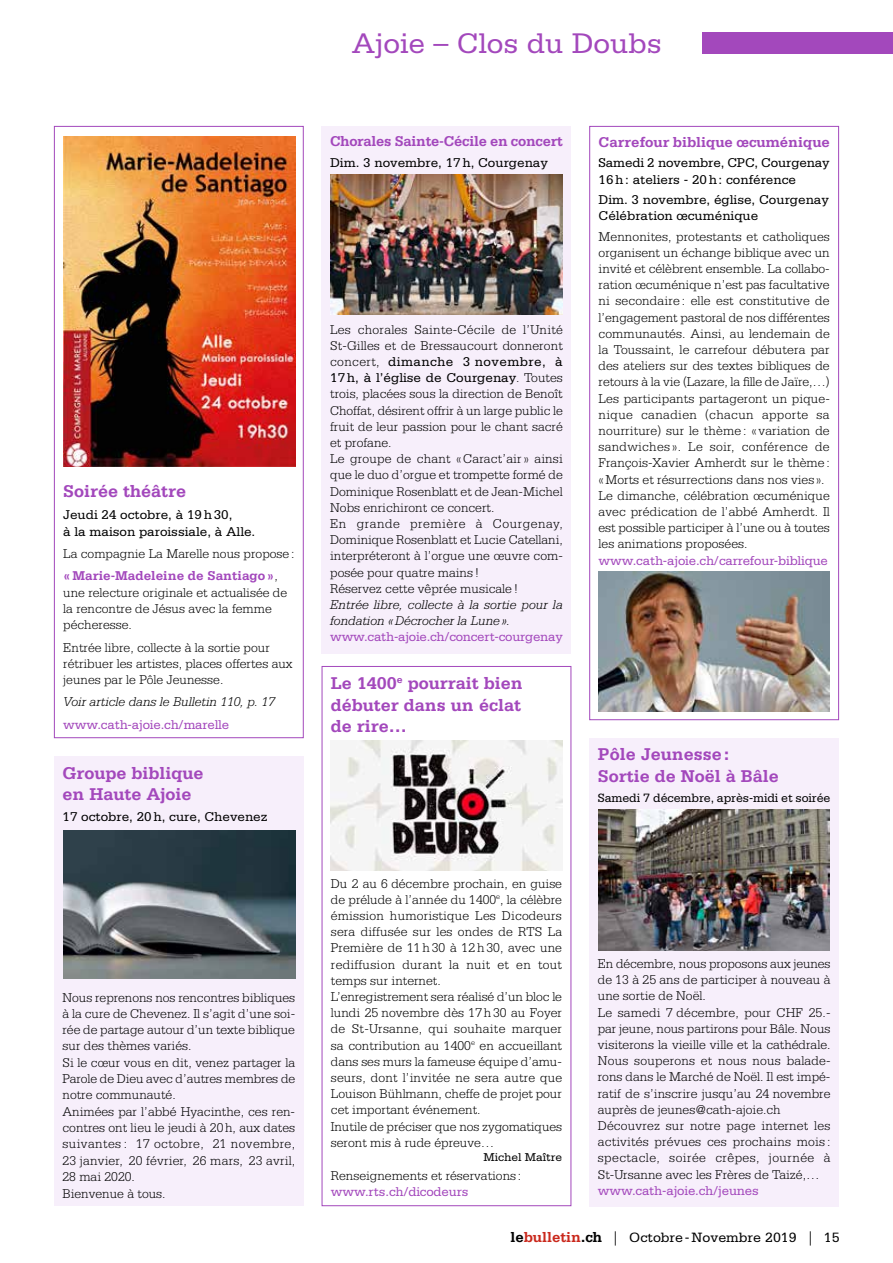
<style>
.page{position:relative;width:893px;height:1263px;background:#fff}
.page>*{position:absolute;margin:0;border:0;box-sizing:border-box;transform-origin:0 0}
.t1{font:30px "Serifa";color:#a348bc}
.t2{font:700 18px/21.6px "Serifa";color:#a348bc}
.t3{font:700 15px "Serifa";letter-spacing:-.005em;color:#a348bc}
.t4{font:14.25px "Serifa";color:#000}
.t5{font:300 13.5px/16.2px "Serifa";color:#000}
.t6{font:13.5px/16.2px "Serifa";color:#000}
.t7{font:13.5px "Serifa";letter-spacing:-.01em;color:#a348bc}
.t8{font:italic 300 13.5px/16.2px "Serifa";color:#000}
.t9{font:12.75px "Serifa";letter-spacing:-.005em;color:#000}
.t10{font:12px "Serifa";color:#000}
.s1{font-weight:700;color:#a348bc}
.s2{font-weight:400}
.s3{font-weight:700;font-size:15px}
.s4{font-weight:700;font-size:15px;color:#ca291d}
.s5{font-family:"Adobe Garamond Pro"}
</style>
<div class="page">
<div style="left:703px;top:33px;width:190px;height:21px;background:#a348bc"></div>
<div style="left:589px;top:126px;width:250px;height:594px;border:1px solid #a348bc"></div>
<div style="left:54px;top:126px;width:250px;height:612px;border:1px solid #a348bc"></div>
<div style="left:322px;top:666px;width:249px;height:540px;border:1px solid #a348bc"></div>
<div style="left:322px;top:126px;width:249px;height:528px;background:#f7effb"></div>
<div style="left:589px;top:738px;width:250px;height:468px;background:#f7effb"></div>
<div style="left:54px;top:756px;width:250px;height:450px;background:#f7effb"></div>
<img style="left:330px;top:174px;width:233px;height:141px">
<img style="left:599px;top:571px;width:231px;height:141px">
<img style="left:63px;top:137px;width:232px;height:329px">
<img style="left:63px;top:830px;width:232px;height:148px">
<img style="left:331px;top:740px;width:231px;height:130px">
<img style="left:599px;top:810px;width:231px;height:140px">
<h2 class="t2" style="left:63px;top:480px;width:125px">Soirée théâtre</h2>
<p class="t6" style="left:63px;top:507px;width:194px">Jeudi 24 octobre, à 19h30,<br>à la maison paroissiale, à Alle.</p>
<p class="t5" style="left:63px;top:542px;width:233px;line-height:22.5px">La compagnie La Marelle nous propose : <span class="s1">«Marie-Madeleine de Santiago»</span>,</p>
<p class="t5" style="left:63px;top:584px;width:225px">une relecture originale et actualisée de la rencontre de Jésus avec la femme pécheresse.</p>
<p class="t5" style="left:63px;top:639px;width:231px">Entrée libre, collecte à la sortie pour rétribuer les artistes, places offertes aux jeunes par le Pôle Jeunesse.</p>
<p class="t8" style="left:63px;top:694px;width:213px">Voir article dans le Bulletin 110, p. 17</p>
<p class="t7" style="left:63px;top:717px;width:167px">www.cath-ajoie.ch/marelle</p>
<h2 class="t2" style="left:63px;top:762px;width:142px">Groupe biblique en Haute Ajoie</h2>
<p class="t6" style="left:63px;top:809px;width:207px">17 octobre, 20h, cure, Chevenez</p>
<p class="t5" style="left:63px;top:989px;width:234px">Nous reprenons nos rencontres bibliques à la cure de Chevenez. Il s’agit d’une soi&shy;rée de partage autour d’un texte biblique sur des thèmes variés.<br>Si le cœur vous en dit, venez partager la Parole de Dieu avec d’autres membres de notre communauté.<br>Animées par l’abbé Hyacinthe, ces ren&shy;contres ont lieu le jeudi à 20h, aux dates suivantes : 17 octobre, 21 novembre, 23 janvier, 20 février, 26 mars, 23 avril, 28 mai 2020.<br>Bienvenue à tous.</p>
<h1 class="t1" style="left:352px;top:27px;width:312px">Ajoie – Clos du Doubs</h1>
<p class="t3" style="left:330px;top:132px;width:234px">Chorales Sainte-Cécile en concert</p>
<p class="t6" style="left:330px;top:154px;width:219px">Dim. 3 novembre, 17h, Courgenay</p>
<p class="t5" style="left:330px;top:321px;width:234px">Les chorales Sainte-Cécile de l’Unité St-Gilles et de Bressaucourt donneront concert, <span class="s2">dimanche 3 novembre, à 17h, à l’église de Courgenay</span>. Toutes trois, placées sous la direction de Benoît Choffat, désirent offrir à un large public le fruit de leur passion pour le chant sacré et profane.<br>Le groupe de chant «Caract’air» ainsi que le duo d’orgue et trompette formé de Dominique Rosenblatt et de Jean-Michel Nobs enrichiront ce concert.<br>En grande première à Courgenay, Dominique Rosenblatt et Lucie Catellani, interpréteront à l’orgue une œuvre com&shy;posée pour quatre mains !<br>Réservez cette vêprée musicale !</p>
<p class="t8" style="left:330px;top:596px;width:234px">Entrée libre, collecte à la sortie pour la fondation «Décrocher la Lune ».</p>
<p class="t7" style="left:330px;top:630px;width:234px">www.cath-ajoie.ch/concert-courgenay</p>
<h2 class="t2" style="left:331px;top:672px;width:193px;text-align:justify">Le 1400<sup>e</sup> pourrait bien débuter dans un éclat de rire…</h2>
<p class="t5" style="left:331px;top:875px;width:233px">Du 2 au 6 décembre prochain, en guise de prélude à l’année du 1400<sup>e</sup>, la célèbre émission humoristique Les Dicodeurs sera diffusée sur les ondes de RTS La Première de 11h30 à 12h30, avec une rediffusion durant la nuit et en tout temps sur internet.<br>L’enregistrement sera réalisé d’un bloc le lundi 25 novembre dès 17h30 au Foyer de St-Ursanne, qui souhaite marquer sa contribution au 1400<sup>e</sup> en accueillant dans ses murs la fameuse équipe d’amu&shy;seurs, dont l’invitée ne sera autre que Louison Bühlmann, cheffe de projet pour cet important événement.<br>Inutile de préciser que nos zygomatiques seront mis à rude épreuve…</p>
<p class="t10" style="left:483px;top:1150px;width:80px">Michel Maître</p>
<p class="t5" style="left:331px;top:1167px;width:192px">Renseignements et réservations :</p>
<p class="t7" style="left:331px;top:1184px;width:139px">www.rts.ch/dicodeurs</p>
<p class="t3" style="left:599px;top:133px;width:233px">Carrefour biblique œcuménique</p>
<p class="t6" style="left:599px;top:155px;width:233px">Samedi 2 novembre, CPC, Courgenay<br>16h: ateliers - 20h: conférence</p>
<p class="t6" style="left:599px;top:191px;width:232px">Dim. 3 novembre, église, Courgenay<br>Célébration œcuménique</p>
<p class="t5" style="left:599px;top:228px;width:233px">Mennonites, protestants et catholiques organisent un échange biblique avec un invité et célèbrent ensemble. La collabo&shy;ration œcuménique n’est pas facultative ni secondaire : elle est constitutive de l’engagement pastoral de nos différentes communautés. Ainsi, au lendemain de la Toussaint, le carrefour débutera par des ateliers sur des textes bibliques de retours à la vie (Lazare, la fille de Jaïre,…)<br>Les participants partageront un pique&shy;nique canadien (chacun apporte sa nourriture) sur le thème : « variation de sandwiches ». Le soir, conférence de François-Xavier Amherdt sur le thème : «Morts et résurrections dans nos vies ».<br>Le dimanche, célébration œcuménique avec prédication de l’abbé Amherdt. Il est possible participer à l’une ou à toutes les animations proposées.</p>
<p class="t7" style="left:599px;top:553px;width:231px">www.cath-ajoie.ch/carrefour-biblique</p>
<h2 class="t2" style="left:598px;top:743px;width:183px">Pôle Jeunesse:<br>Sortie de Noël à Bâle</h2>
<p class="t9" style="left:598px;top:790px;width:234px">Samedi 7 décembre, après-midi et soirée</p>
<p class="t5" style="left:598px;top:955px;width:234px">En décembre, nous proposons aux jeunes de 13 à 25 ans de participer à nouveau à une sortie de Noël.<br>Le samedi 7 décembre, pour CHF 25.- par jeune, nous partirons pour Bâle. Nous visiterons la vieille ville et la cathédrale.<br>Nous souperons et nous nous balade&shy;rons dans le Marché de Noël. Il est impé&shy;ratif de s’inscrire jusqu’au 24 novembre auprès de jeunes@cath-ajoie.ch Découvrez sur notre page internet les activités prévues ces prochains mois : spectacle, soirée crêpes, journée à St-Ursanne avec les Frères de Taizé,…</p>
<p class="t7" style="left:598px;top:1183px;width:162px">www.cath-ajoie.ch/jeunes</p>
<p class="t4" style="left:510px;top:1230px;width:331px"><span class="s3">le</span><span class="s4">bulletin</span><span class="s3">.ch</span> <span class="s5">|</span> Octobre-Novembre 2019 <span class="s5">|</span> 15</p>
</div>
